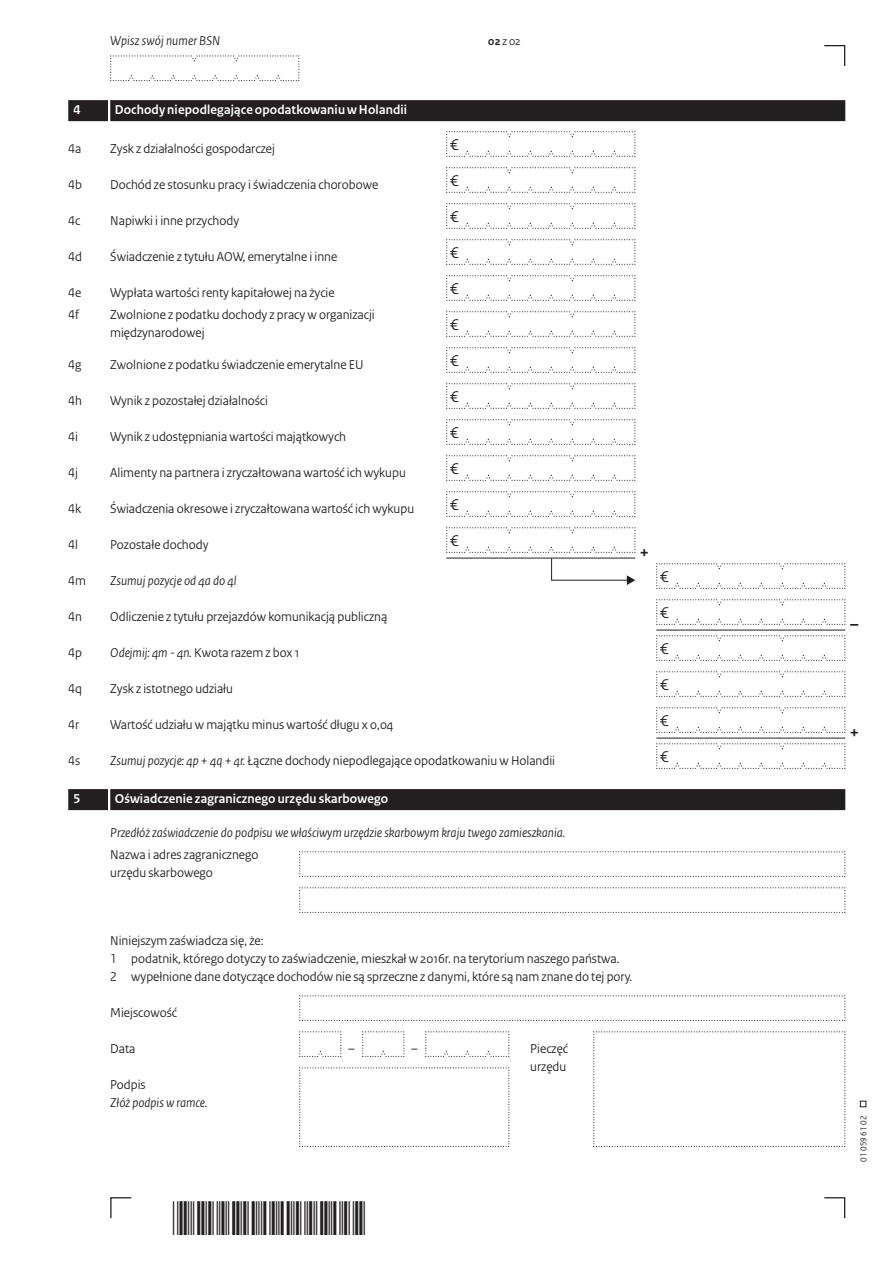
<style>
.page{position:relative;width:893px;height:1263px;background:#fff}
.page>*{position:absolute;margin:0;border:0;box-sizing:border-box;transform-origin:0 0}
.t1{font:700 18px "Rijksoverheid Sans Heading";color:#231f20}
.t2{font:16.5px "Rijksoverheid Sans Heading";color:#231f20}
.t3{font:13.5px/18px "Rijksoverheid Sans Heading";color:#231f20}
.t4{font:italic 13.5px "Rijksoverheid Sans Heading";color:#231f20}
.t5{font:700 13.5px "Rijksoverheid Sans Heading";letter-spacing:.01em;color:#fff}
.t6{font:12px "Rijksoverheid Sans Heading";color:#231f20}
.t7{font:9px "Rijksoverheid Sans Heading";color:#231f20}
.s1{font-weight:700}
.s2{font-style:italic}
</style>
<div class="page">
<svg style="left:824px;top:1197px;width:22px;height:22px"></svg>
<svg style="left:110px;top:1197px;width:22px;height:22px"></svg>
<svg style="left:860px;top:1101px;width:6px;height:6px"></svg>
<svg style="left:824px;top:45px;width:22px;height:21px"></svg>
<svg style="left:110px;top:55px;width:190px;height:26px"></svg>
<div style="left:110px;top:100px;width:735px;height:21px;background:#231f20"></div>
<div style="left:68px;top:100px;width:40px;height:21px;background:#231f20"></div>
<div style="left:110px;top:789px;width:735px;height:21px;background:#231f20"></div>
<div style="left:68px;top:789px;width:40px;height:21px;background:#231f20"></div>
<svg style="left:446px;top:131px;width:190px;height:26px"></svg>
<svg style="left:446px;top:167px;width:190px;height:26px"></svg>
<svg style="left:446px;top:203px;width:190px;height:26px"></svg>
<svg style="left:446px;top:239px;width:190px;height:26px"></svg>
<svg style="left:446px;top:275px;width:190px;height:26px"></svg>
<svg style="left:446px;top:311px;width:190px;height:26px"></svg>
<svg style="left:446px;top:347px;width:190px;height:26px"></svg>
<svg style="left:446px;top:383px;width:190px;height:26px"></svg>
<svg style="left:446px;top:419px;width:190px;height:26px"></svg>
<svg style="left:446px;top:455px;width:190px;height:26px"></svg>
<svg style="left:446px;top:491px;width:190px;height:26px"></svg>
<svg style="left:446px;top:527px;width:190px;height:58px"></svg>
<svg style="left:656px;top:563px;width:190px;height:26px"></svg>
<svg style="left:656px;top:599px;width:190px;height:26px"></svg>
<hr style="left:656px;top:630px;width:189px;height:1px;background:#231f20">
<svg style="left:656px;top:635px;width:190px;height:26px"></svg>
<svg style="left:656px;top:671px;width:190px;height:26px"></svg>
<svg style="left:656px;top:707px;width:190px;height:26px"></svg>
<hr style="left:656px;top:738px;width:189px;height:1px;background:#231f20">
<svg style="left:656px;top:743px;width:190px;height:26px"></svg>
<svg style="left:299px;top:851px;width:547px;height:26px"></svg>
<svg style="left:299px;top:887px;width:547px;height:26px"></svg>
<svg style="left:299px;top:995px;width:547px;height:26px"></svg>
<svg style="left:299px;top:1031px;width:43px;height:26px"></svg>
<svg style="left:362px;top:1031px;width:43px;height:26px"></svg>
<svg style="left:425px;top:1031px;width:85px;height:26px"></svg>
<svg style="left:299px;top:1067px;width:211px;height:80px"></svg>
<svg style="left:593px;top:1031px;width:253px;height:116px"></svg>
<p class="t4" style="left:110px;top:33px;width:112px">Wpisz swój numer BSN</p>
<p class="t6" style="left:488px;top:34px;width:34px"><span class="s1">02</span> z 02</p>
<p class="t5" style="left:74px;top:102px;width:8px">4</p>
<p class="t5" style="left:115px;top:102px;width:294px">Dochody niepodlegające opodatkowaniu w Holandii</p>
<p class="t3" style="left:68px;top:140px;width:15px">4a</p>
<p class="t3" style="left:110px;top:140px;width:166px">Zysk z działalności gospodarczej</p>
<p class="t2" style="left:450px;top:135px;width:10px">€</p>
<p class="t3" style="left:68px;top:176px;width:15px">4b</p>
<p class="t3" style="left:110px;top:176px;width:270px">Dochód ze stosunku pracy i świadczenia chorobowe</p>
<p class="t2" style="left:450px;top:171px;width:10px">€</p>
<p class="t3" style="left:68px;top:212px;width:14px">4c</p>
<p class="t3" style="left:110px;top:212px;width:130px">Napiwki i inne przychody</p>
<p class="t2" style="left:450px;top:207px;width:10px">€</p>
<p class="t3" style="left:68px;top:248px;width:15px">4d</p>
<p class="t3" style="left:110px;top:248px;width:229px">Świadczenie z tytułu AOW, emerytalne i inne</p>
<p class="t2" style="left:450px;top:243px;width:10px">€</p>
<p class="t3" style="left:68px;top:284px;width:15px">4e</p>
<p class="t3" style="left:110px;top:284px;width:226px">Wypłata wartości renty kapitałowej na życie</p>
<p class="t2" style="left:450px;top:279px;width:10px">€</p>
<p class="t3" style="left:68px;top:306px;width:12px">4f</p>
<p class="t3" style="left:110px;top:306px;width:266px">Zwolnione z podatku dochody z pracy w organizacji międzynarodowej</p>
<p class="t2" style="left:450px;top:315px;width:10px">€</p>
<p class="t3" style="left:68px;top:356px;width:15px">4g</p>
<p class="t3" style="left:110px;top:356px;width:255px">Zwolnione z podatku świadczenie emerytalne EU</p>
<p class="t2" style="left:450px;top:351px;width:10px">€</p>
<p class="t3" style="left:68px;top:392px;width:15px">4h</p>
<p class="t3" style="left:110px;top:392px;width:159px">Wynik z pozostałej działalności</p>
<p class="t2" style="left:450px;top:387px;width:10px">€</p>
<p class="t3" style="left:68px;top:428px;width:11px">4i</p>
<p class="t3" style="left:110px;top:428px;width:237px">Wynik z udostępniania wartości majątkowych</p>
<p class="t2" style="left:450px;top:423px;width:10px">€</p>
<p class="t3" style="left:68px;top:464px;width:11px">4j</p>
<p class="t3" style="left:110px;top:464px;width:297px">Alimenty na partnera i zryczałtowana wartość ich wykupu</p>
<p class="t2" style="left:450px;top:459px;width:10px">€</p>
<p class="t3" style="left:68px;top:500px;width:14px">4k</p>
<p class="t3" style="left:110px;top:500px;width:305px">Świadczenia okresowe i zryczałtowana wartość ich wykupu</p>
<p class="t2" style="left:450px;top:495px;width:10px">€</p>
<p class="t3" style="left:68px;top:536px;width:11px">4l</p>
<p class="t3" style="left:110px;top:536px;width:100px">Pozostałe dochody</p>
<p class="t2" style="left:450px;top:531px;width:10px">€</p>
<p class="t3" style="left:68px;top:572px;width:19px">4m</p>
<p class="t4" style="left:110px;top:573px;width:128px">Zsumuj pozycje od 4a do 4l</p>
<p class="t2" style="left:660px;top:567px;width:10px">€</p>
<p class="t3" style="left:68px;top:608px;width:15px">4n</p>
<p class="t3" style="left:110px;top:608px;width:278px">Odliczenie z tytułu przejazdów komunikacją publiczną</p>
<p class="t2" style="left:660px;top:603px;width:10px">€</p>
<p class="t3" style="left:68px;top:644px;width:15px">4p</p>
<p class="t3" style="left:110px;top:644px;width:191px"><span class="s2">Odejmij: 4m - 4n.</span> Kwota razem z box 1</p>
<p class="t2" style="left:660px;top:639px;width:10px">€</p>
<p class="t3" style="left:68px;top:680px;width:15px">4q</p>
<p class="t3" style="left:110px;top:680px;width:124px">Zysk z istotnego udziału</p>
<p class="t2" style="left:660px;top:675px;width:10px">€</p>
<p class="t3" style="left:68px;top:716px;width:13px">4r</p>
<p class="t3" style="left:110px;top:716px;width:285px">Wartość udziału w majątku minus wartość długu x 0,04</p>
<p class="t2" style="left:660px;top:711px;width:10px">€</p>
<p class="t3" style="left:68px;top:752px;width:14px">4s</p>
<p class="t3" style="left:110px;top:752px;width:446px"><span class="s2">Zsumuj pozycje: 4p + 4q + 4r.</span> Łączne dochody niepodlegające opodatkowaniu w Holandii</p>
<p class="t2" style="left:660px;top:747px;width:10px">€</p>
<p class="t5" style="left:74px;top:791px;width:8px">5</p>
<p class="t5" style="left:115px;top:791px;width:275px">Oświadczenie zagranicznego urzędu skarbowego</p>
<p class="t4" style="left:110px;top:825px;width:456px">Przedłóż zaświadczenie do podpisu we właściwym urzędzie skarbowym kraju twego zamieszkania.</p>
<p class="t3" style="left:110px;top:846px;width:150px">Nazwa i adres zagranicznego urzędu skarbowego</p>
<h1 class="t1" style="left:640px;top:542px;width:11px">+</h1>
<p class="t3" style="left:110px;top:932px;width:524px">Niniejszym zaświadcza się, że:<br>1 podatnik, którego dotyczy to zaświadczenie, mieszkał w 2016r. na terytorium naszego państwa.<br>2 wypełnione dane dotyczące dochodów nie są sprzeczne z danymi, które są nam znane do tej pory.</p>
<p class="t3" style="left:110px;top:1004px;width:68px">Miejscowość</p>
<p class="t3" style="left:110px;top:1040px;width:27px">Data</p>
<p class="t3" style="left:348px;top:1040px;width:8px">–</p>
<p class="t3" style="left:411px;top:1040px;width:8px">–</p>
<p class="t3" style="left:530px;top:1040px;width:39px">Pieczęć urzędu</p>
<p class="t3" style="left:110px;top:1076px;width:37px">Podpis</p>
<p class="t4" style="left:110px;top:1095px;width:99px">Złóż podpis w ramce.</p>
<h1 class="t1" style="left:850px;top:614px;width:10px">–</h1>
<h1 class="t1" style="left:850px;top:722px;width:11px">+</h1>
<p class="t7" style="left:858px;top:1161px;width:47px;rotate:-90deg">01 059 61 02</p>
</div>
